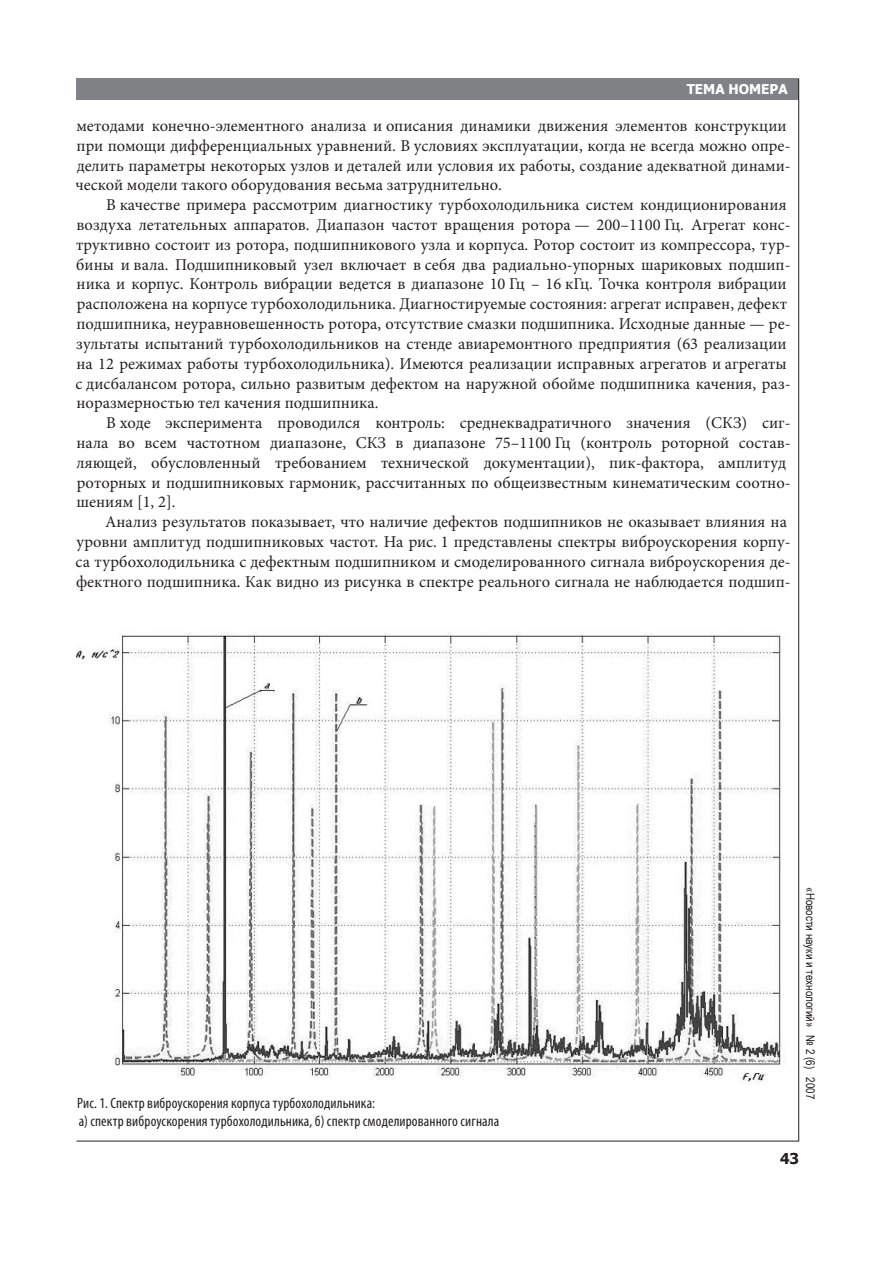
<style>
.page{position:relative;width:893px;height:1263px;background:#fff}
.page>*{position:absolute;margin:0;border:0;box-sizing:border-box;transform-origin:0 0}
.t1{font:16.5px/19.8px "Minion Pro";color:#231f20}
.t2{font:condensed 15px/18px "Myriad Pro";letter-spacing:.01em;color:#231f20}
.t3{font:700 15px "Tahoma";color:#231f20}
.t4{font:700 13.5px "Tahoma";color:#fff}
.t5{font:12px "Arial Narrow";color:#231f20}
</style>
<div class="page">
<div style="left:77px;top:79px;width:722px;height:21px;background:#808285"></div>
<hr style="left:798px;top:79px;width:1px;height:1062px;background:#231f20">
<hr style="left:77px;top:1141px;width:722px;height:1px;background:#231f20">
<img style="left:77px;top:632px;width:704px;height:453px">
<p class="t4" style="left:687px;top:79px;width:19px">ТЕМА</p>
<p class="t4" style="left:728px;top:79px;width:11px">НОМЕРА</p>
<p class="t1" style="left:75px;top:116px;width:717px">методами конечно-элементного анализа и описания динамики движения элементов конструкции при помощи дифференциальных уравнений. В условиях эксплуатации, когда не всегда можно опре&shy;делить параметры некоторых узлов и деталей или условия их работы, создание адекватной динами&shy;ческой модели такого оборудования весьма затруднительно.</p>
<p class="t1" style="left:76px;top:195px;width:716px;text-indent:31px">В качестве примера рассмотрим диагностику турбохолодильника систем кондиционирования воздуха летательных аппаратов. Диапазон частот вращения ротора — 200–1100 Гц. Агрегат конс&shy;труктивно состоит из ротора, подшипникового узла и корпуса. Ротор состоит из компрессора, тур&shy;бины и вала. Подшипниковый узел включает в себя два радиально-упорных шариковых подшип&shy;ника и корпус. Контроль вибрации ведется в диапазоне 10 Гц – 16 кГц. Точка контроля вибрации расположена на корпусе турбохолодильника. Диагностируемые состояния: агрегат исправен, дефект подшипника, неуравновешенность ротора, отсутствие смазки подшипника. Исходные данные — ре&shy;зультаты испытаний турбохолодильников на стенде авиаремонтного предприятия (63 реализации на 12 режимах работы турбохолодильника). Имеются реализации исправных агрегатов и агрегаты с дисбалансом ротора, сильно развитым дефектом на наружной обойме подшипника качения, раз&shy;норазмерностью тел качения подшипника.</p>
<p class="t1" style="left:76px;top:413px;width:716px;text-indent:30px">В ходе эксперимента проводился контроль: среднеквадратичного значения (СКЗ) сиг&shy;нала во всем частотном диапазоне, СКЗ в диапазоне 75–1100 Гц (контроль роторной состав&shy;ляющей, обусловленный требованием технической документации), пик-фактора, амплитуд роторных и подшипниковых гармоник, рассчитанных по общеизвестным кинематическим соотно&shy;шениям [1, 2].</p>
<p class="t1" style="left:76px;top:512px;width:716px;text-indent:30px">Анализ результатов показывает, что наличие дефектов подшипников не оказывает влияния на уровни амплитуд подшипниковых частот. На рис. 1 представлены спектры виброускорения корпу&shy;са турбохолодильника с дефектным подшипником и смоделированного сигнала виброускорения де&shy;фектного подшипника. Как видно из рисунка в спектре реального сигнала не наблюдается подшип-</p>
<p class="t2" style="left:77px;top:1094px;width:423px">Рис. 1. Спектр виброускорения корпуса турбохолодильника:<br>а) спектр виброускорения турбохолодильника, б) спектр смоделированного сигнала</p>
<p class="t5" style="left:819px;top:887px;width:213px;rotate:90deg">«Новости науки и технологий» № 2 (6) 2007</p>
<p class="t3" style="left:780px;top:1147px;width:11px">43</p>
</div>
